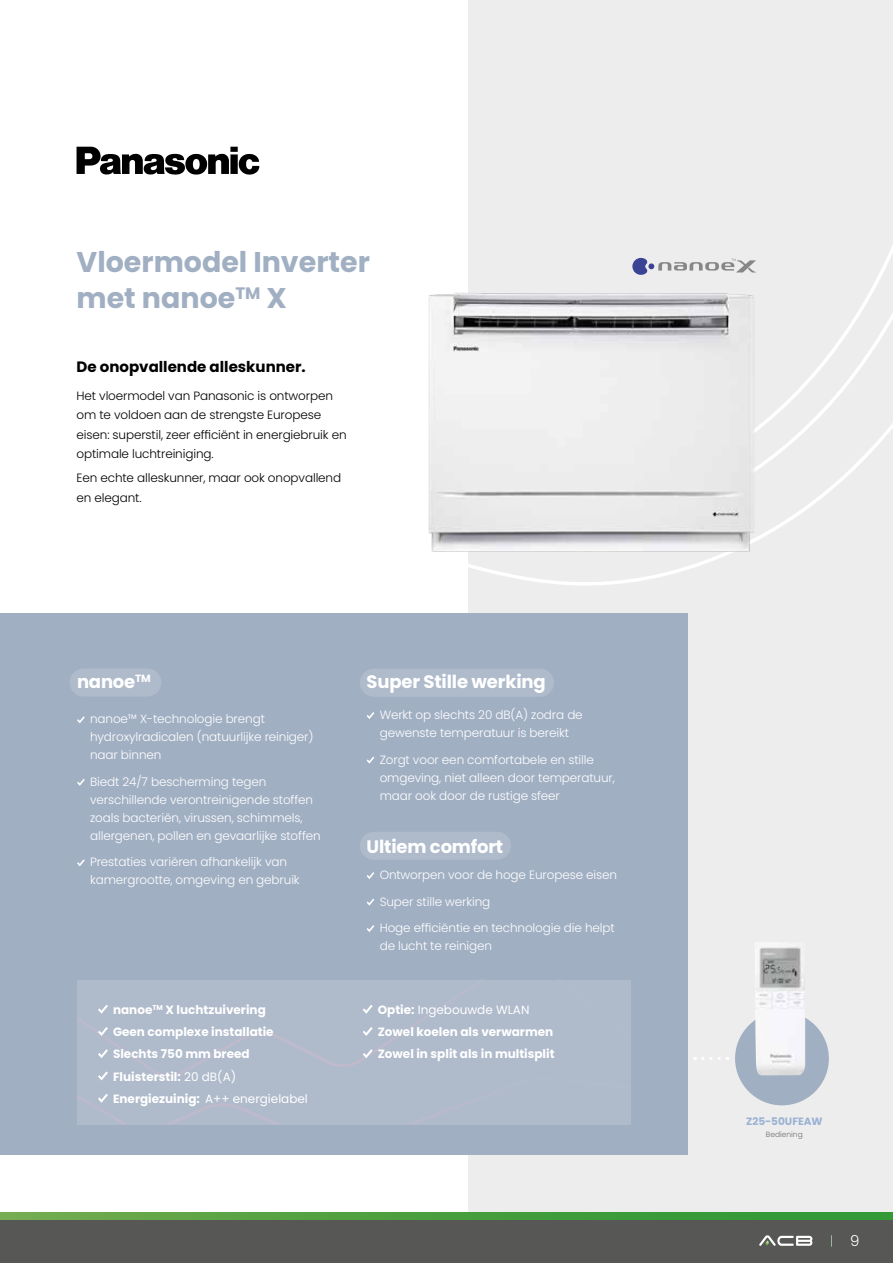
<style>
.page{position:relative;width:893px;height:1263px;background:#fff}
.page>*{position:absolute;margin:0;border:0;box-sizing:border-box;transform-origin:0 0}
.t1{font:700 28.5px/36px "Poppins";color:#a1afc3}
.t2{font:700 18px "Poppins";letter-spacing:-.01em;color:#fff}
.t3{font:700 15px "Poppins";color:#000}
.t4{font:300 15px "Poppins";color:#fff}
.t5{font:300 12px/18px "Poppins";letter-spacing:-.01em;color:#fff}
.t6{font:300 12px/19.5px "Poppins";letter-spacing:-.01em;color:#000}
.t7{font:700 12px/22.2px "Poppins";color:#fff}
.t8{font:700 10.5px "Poppins";color:#9bb2d4}
.t9{font:300 7.5px "Poppins";color:#706f6f}
.s1{font-weight:400}
</style>
<div class="page">
<div style="left:468px;top:0;width:425px;height:1263px;background:#ededed"></div>
<svg style="left:468px;top:245px;width:425px;height:340px"></svg>
<div style="left:0;top:614px;width:687px;height:541px;background:#a1afc3"></div>
<svg style="left:77px;top:716px;width:8px;height:7px"></svg>
<svg style="left:77px;top:779px;width:8px;height:7px"></svg>
<svg style="left:77px;top:859px;width:8px;height:7px"></svg>
<svg style="left:367px;top:712px;width:7px;height:7px"></svg>
<svg style="left:367px;top:756px;width:7px;height:7px"></svg>
<svg style="left:367px;top:872px;width:7px;height:7px"></svg>
<svg style="left:367px;top:898px;width:7px;height:8px"></svg>
<svg style="left:367px;top:925px;width:7px;height:7px"></svg>
<svg style="left:632px;top:258px;width:124px;height:17px"></svg>
<svg style="left:77px;top:147px;width:182px;height:28px"></svg>
<div style="left:70px;top:668px;width:91px;height:28px;background:#afbacb;border-radius:14px"></div>
<div style="left:360px;top:669px;width:194px;height:28px;background:#afbacb;border-radius:14px"></div>
<div style="left:360px;top:832px;width:151px;height:28px;background:#afbacb;border-radius:14px"></div>
<div style="left:735px;top:1011px;width:94px;height:94px;background:#a1afc3;border-radius:50%"></div>
<svg style="left:703px;top:1057px;width:25px;height:3px"></svg>
<img style="left:428px;top:292px;width:327px;height:261px">
<div style="left:77px;top:980px;width:554px;height:144px;background:#afbacb"></div>
<img style="left:755px;top:942px;width:50px;height:133px">
<div style="left:0;top:1219px;width:893px;height:44px;background:#575756"></div>
<svg style="left:0;top:1212px;width:893px;height:7px;background:#4c9f3f"></svg>
<svg style="left:831px;top:1235px;width:1px;height:12px"></svg>
<svg style="left:759px;top:1235px;width:53px;height:11px"></svg>
<h1 class="t1" style="left:77px;top:244px;width:295px">Vloermodel Inverter met nanoe<sup>TM</sup> X</h1>
<p class="t3" style="left:77px;top:358px;width:231px">De onopvallende alleskunner.</p>
<p class="t6" style="left:77px;top:386px;width:272px">Het vloermodel van Panasonic is ontworpen om te voldoen aan de strengste Europese eisen: superstil, zeer efficiënt in energiebruik en optimale luchtreiniging.</p>
<p class="t6" style="left:77px;top:468px;width:266px">Een echte alleskunner, maar ook onopvallend en elegant.</p>
<h2 class="t2" style="left:77px;top:672px;width:75px">nanoe<sup>TM</sup></h2>
<p class="t5" style="left:90px;top:710px;width:225px">nanoe™ X-technologie brengt hydroxylradicalen (natuurlijke reiniger) naar binnen</p>
<p class="t5" style="left:90px;top:773px;width:232px">Biedt 24/7 bescherming tegen verschillende verontreinigende stoffen zoals bacteriën, virussen, schimmels, allergenen, pollen en gevaarlijke stoffen</p>
<p class="t5" style="left:90px;top:853px;width:211px">Prestaties variëren afhankelijk van kamergrootte, omgeving en gebruik</p>
<h2 class="t2" style="left:367px;top:672px;width:180px">Super Stille werking</h2>
<p class="t5" style="left:380px;top:706px;width:205px">Werkt op slechts 20 dB(A) zodra de gewenste temperatuur is bereikt</p>
<p class="t5" style="left:380px;top:750px;width:237px">Zorgt voor een comfortabele en stille omgeving, niet alleen door temperatuur, maar ook door de rustige sfeer</p>
<h2 class="t2" style="left:367px;top:836px;width:138px">Ultiem comfort</h2>
<p class="t5" style="left:380px;top:866px;width:239px">Ontworpen voor de hoge Europese eisen</p>
<p class="t5" style="left:380px;top:892px;width:112px">Super stille werking</p>
<p class="t5" style="left:380px;top:919px;width:237px">Hoge efficiëntie en technologie die helpt de lucht te reinigen</p>
<p class="t7" style="left:113px;top:998px;width:196px">nanoe<sup>TM</sup> X luchtzuivering<br>Geen complexe installatie<br>Slechts 750 mm breed<br>Fluisterstil: <span class="s1">20 dB(A)<br></span>Energiezuinig: <span class="s1">A++ energielabel</span></p>
<p class="t7" style="left:378px;top:998px;width:178px">Optie: <span class="s1">Ingebouwde WLAN<br></span>Zowel koelen als verwarmen<br>Zowel in split als in multisplit</p>
<p class="t8" style="left:746px;top:1115px;width:78px">Z25-50UFEAW</p>
<p class="t9" style="left:766px;top:1130px;width:38px">Bediening</p>
<p class="t4" style="left:850px;top:1232px;width:11px">9</p>
</div>
